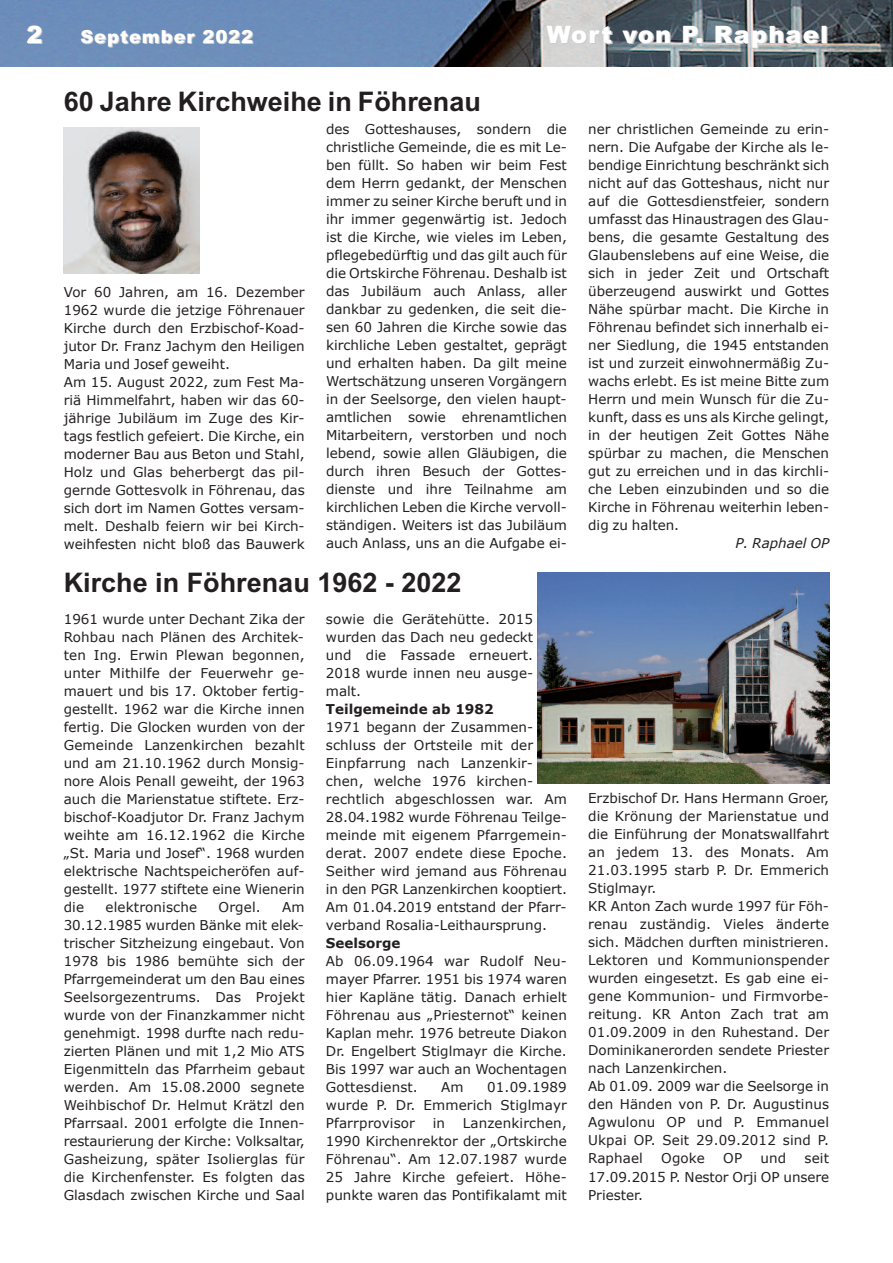
<style>
.page{position:relative;width:893px;height:1263px;background:#fff}
.page>*{position:absolute;margin:0;border:0;box-sizing:border-box;transform-origin:0 0}
.t1{font:700 27px "Arial";color:#231f20}
.t2{font:900 24px "Arial";letter-spacing:.05em;color:#fff}
.t3{font:900 18px "Arial";letter-spacing:.05em;color:#fff}
.t4{font:13.5px/18px "Verdana";color:#231f20;text-align:justify}
.t5{font:700 13.5px "Verdana";color:#231f20}
.t6{font:italic 13.5px "Verdana";color:#231f20}
</style>
<div class="page">
<img style="left:0;top:0;width:893px;height:66px">
<img style="left:64px;top:128px;width:135px;height:146px">
<img style="left:537px;top:573px;width:292px;height:210px">
<h2 class="t2" style="left:26px;top:20px;width:18px">2</h2>
<h3 class="t3" style="left:80px;top:26px;width:174px">September 2022</h3>
<h2 class="t2" style="left:547px;top:20px;width:283px">Wort von P. Raphael</h2>
<h1 class="t1" style="left:64px;top:86px;width:419px">60 Jahre Kirchweihe in Föhrenau</h1>
<p class="t4" style="left:64px;top:282px;width:242px;text-align:left">Vor 60 Jahren, am 16. Dezember 1962 wurde die jetzige Föhrenauer Kirche durch den Erzbischof-Koad&shy;jutor Dr. Franz Jachym den Heiligen Maria und Josef geweiht.<br>Am 15. August 2022, zum Fest Ma&shy;riä Himmelfahrt, haben wir das 60- jährige Jubiläum im Zuge des Kir&shy;tags festlich gefeiert. Die Kirche, ein moderner Bau aus Beton und Stahl, Holz und Glas beherbergt das pil&shy;gernde Gottesvolk in Föhrenau, das sich dort im Namen Gottes versam&shy;melt. Deshalb feiern wir bei Kirch&shy;weihfesten nicht bloß das Bauwerk</p>
<p class="t4" style="left:326px;top:119px;width:242px">des Gotteshauses, sondern die christliche Gemeinde, die es mit Le&shy;ben füllt. So haben wir beim Fest dem Herrn gedankt, der Menschen immer zu seiner Kirche beruft und in ihr immer gegenwärtig ist. Jedoch ist die Kirche, wie vieles im Leben, pflegebedürftig und das gilt auch für die Ortskirche Föhrenau. Deshalb ist das Jubiläum auch Anlass, aller dankbar zu gedenken, die seit die&shy;sen 60 Jahren die Kirche sowie das kirchliche Leben gestaltet, geprägt und erhalten haben. Da gilt meine Wertschätzung unseren Vorgängern in der Seelsorge, den vielen haupt&shy;amtlichen sowie ehrenamtlichen Mitarbeitern, verstorben und noch lebend, sowie allen Gläubigen, die durch ihren Besuch der Gottes&shy;dienste und ihre Teilnahme am kirchlichen Leben die Kirche vervoll&shy;ständigen. Weiters ist das Jubiläum auch Anlass, uns an die Aufgabe ei-</p>
<h1 class="t1" style="left:64px;top:567px;width:399px">Kirche in Föhrenau 1962 - 2022</h1>
<p class="t4" style="left:64px;top:609px;width:242px">1961 wurde unter Dechant Zika der Rohbau nach Plänen des Architek&shy;ten Ing. Erwin Plewan begonnen, unter Mithilfe der Feuerwehr ge&shy;mauert und bis 17. Oktober fertig&shy;gestellt. 1962 war die Kirche innen fertig. Die Glocken wurden von der Gemeinde Lanzenkirchen bezahlt und am 21.10.1962 durch Monsig&shy;nore Alois Penall geweiht, der 1963 auch die Marienstatue stiftete. Erz&shy;bischof-Koadjutor Dr. Franz Jachym weihte am 16.12.1962 die Kirche „St. Maria und Josef“. 1968 wurden elektrische Nachtspeicheröfen auf&shy;gestellt. 1977 stiftete eine Wienerin die</p>
<p class="t4" style="left:106px;top:897px;width:93px">elektronische</p>
<p class="t4" style="left:219px;top:897px;width:44px">Orgel.</p>
<p class="t4" style="left:64px;top:897px;width:242px;text-indent:218px">Am 30.12.1985 wurden Bänke mit elek&shy;trischer Sitzheizung eingebaut. Von 1978 bis 1986 bemühte sich der Pfarrgemeinderat um den Bau eines Seelsorgezentrums. Das Projekt wurde von der Finanzkammer nicht genehmigt. 1998 durfte nach redu&shy;zierten Plänen und mit 1,2 Mio ATS Eigenmitteln das Pfarrheim gebaut werden. Am 15.08.2000 segnete Weihbischof Dr. Helmut Krätzl den Pfarrsaal. 2001 erfolgte die Innen&shy;restaurierung der Kirche: Volksaltar, Gasheizung, später Isolierglas für die Kirchenfenster. Es folgten das Glasdach zwischen Kirche und Saal</p>
<p class="t4" style="left:326px;top:609px;width:209px">sowie die Gerätehütte. 2015 wurden das Dach neu gedeckt und die Fassade erneuert.<br>2018 wurde innen neu ausge&shy;malt.</p>
<p class="t5" style="left:326px;top:700px;width:169px">Teilgemeinde ab 1982</p>
<p class="t4" style="left:326px;top:717px;width:242px;text-align:left">1971 begann der Zusammen&shy;schluss der Ortsteile mit der<br>Einpfarrung nach Lanzenkir&shy;chen, welche 1976 kirchen&shy;rechtlich abgeschlossen war. Am<br>28.04.1982 wurde Föhrenau Teilge&shy;meinde mit eigenem Pfarrgemein&shy;derat. 2007 endete diese Epoche.<br>Seither wird jemand aus Föhrenau in den PGR Lanzenkirchen kooptiert.<br>Am 01.04.2019 entstand der Pfarr&shy;verband Rosalia-Leithaursprung.</p>
<p class="t5" style="left:326px;top:934px;width:76px">Seelsorge</p>
<p class="t4" style="left:326px;top:951px;width:242px">Ab 06.09.1964 war Rudolf Neu&shy;mayer Pfarrer. 1951 bis 1974 waren hier Kapläne tätig. Danach erhielt Föhrenau aus „Priesternot“ keinen Kaplan mehr. 1976 betreute Diakon Dr. Engelbert Stiglmayr die Kirche.<br>Bis 1997 war auch an Wochentagen Gottesdienst.</p>
<p class="t4" style="left:326px;top:1077px;width:242px;text-indent:161px">01.09.1989 wurde P. Dr. Emmerich Stiglmayr Pfarrprovisor</p>
<p class="t4" style="left:441px;top:1077px;width:24px">Am</p>
<p class="t4" style="left:326px;top:1113px;width:242px;text-indent:137px">Lanzenkirchen, 1990 Kirchenrektor der „Ortskirche Föhrenau“. Am 12.07.1987 wurde 25 Jahre Kirche gefeiert. Höhe&shy;punkte waren das Pontifikalamt mit</p>
<p class="t4" style="left:433px;top:1113px;width:14px">in</p>
<p class="t4" style="left:588px;top:119px;width:242px">ner christlichen Gemeinde zu erin&shy;nern. Die Aufgabe der Kirche als le&shy;bendige Einrichtung beschränkt sich nicht auf das Gotteshaus, nicht nur auf die Gottesdienstfeier, sondern umfasst das Hinaustragen des Glau&shy;bens, die gesamte Gestaltung des Glaubenslebens auf eine Weise, die sich in jeder Zeit und Ortschaft überzeugend auswirkt und Gottes Nähe spürbar macht. Die Kirche in Föhrenau befindet sich innerhalb ei&shy;ner Siedlung, die 1945 entstanden ist und zurzeit einwohnermäßig Zu&shy;wachs erlebt. Es ist meine Bitte zum Herrn und mein Wunsch für die Zu&shy;kunft, dass es uns als Kirche gelingt, in der heutigen Zeit Gottes Nähe spürbar zu machen, die Menschen gut zu erreichen und in das kirchli&shy;che Leben einzubinden und so die Kirche in Föhrenau weiterhin leben&shy;dig zu halten.</p>
<p class="t6" style="left:735px;top:534px;width:95px">P. Raphael OP</p>
<p class="t4" style="left:588px;top:789px;width:242px;text-align:left">Erzbischof Dr. Hans Hermann Groer, die Krönung der Marienstatue und die Einführung der Monatswallfahrt an jedem 13. des Monats. Am<br>21.03.1995 starb P. Dr. Emmerich<br>Stiglmayr.<br>KR Anton Zach wurde 1997 für Föh&shy;renau zuständig. Vieles änderte sich. Mädchen durften ministrieren.<br>Lektoren und Kommunionspender wurden eingesetzt. Es gab eine ei&shy;gene Kommunion- und Firmvorbe&shy;reitung. KR Anton Zach trat am<br>01.09.2009 in den Ruhestand. Der<br>Dominikanerorden sendete Priester nach Lanzenkirchen.<br>Ab 01.09. 2009 war die Seelsorge in den Händen von P. Dr. Augustinus<br>Agwulonu OP und P. Emmanuel<br>Ukpai OP. Seit 29.09.2012 sind P.<br>Raphael</p>
<p class="t4" style="left:661px;top:1149px;width:45px">Ogoke</p>
<p class="t4" style="left:723px;top:1149px;width:20px">OP</p>
<p class="t4" style="left:760px;top:1149px;width:27px">und</p>
<p class="t4" style="left:588px;top:1149px;width:242px;text-indent:216px">seit 17.09.2015 P. Nestor Orji OP unsere Priester.</p>
</div>
